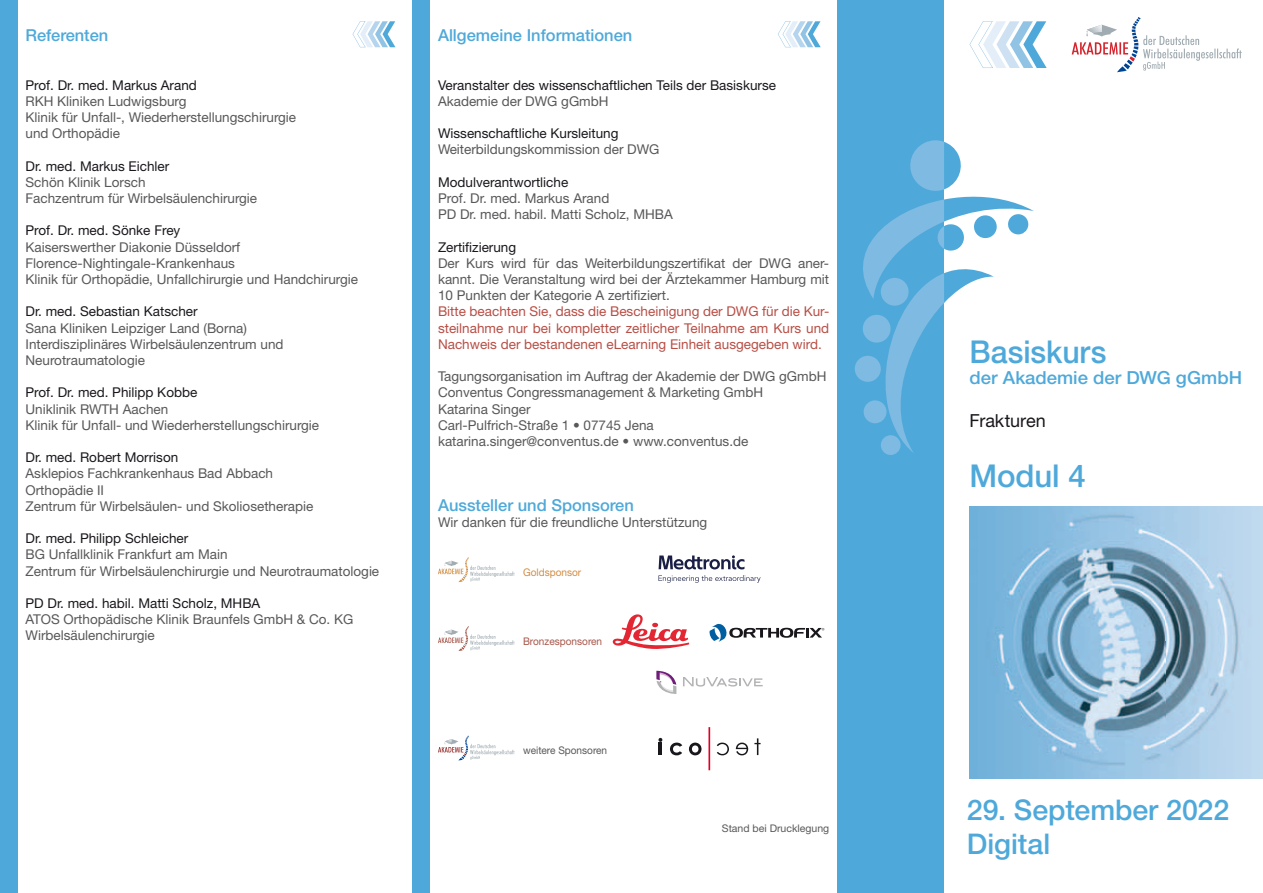
<style>
.page{position:relative;width:1263px;height:893px;background:#fff}
.page>*{position:absolute;margin:0;border:0;box-sizing:border-box;transform-origin:0 0}
.t1{font:500 31.5px "Helvetica Neue LT Std";color:#4ea9da;scale:.96 1}
.t2{font:500 31.5px "Helvetica Neue LT Std";color:#4ea9da}
.t3{font:500 28.5px/34.2px "Helvetica Neue LT Std";color:#4ea9da}
.t4{font:500 18px "Helvetica Neue LT Std";color:#4ea9da}
.t5{font:18px "Helvetica Neue LT Std";color:#1a171c}
.t6{font:500 16.5px "Helvetica Neue LT Std";color:#4ea9da}
.t7{font:13.5px/16.2px "Helvetica Neue LT Std";color:#58585a}
.t8{font:13.5px "Helvetica Neue LT Std";color:#1a171c}
.t9{font:13.5px/16.2px "Helvetica Neue LT Std";color:#b84e45;text-align:justify}
.t10{font:10.5px "Helvetica Neue LT Std";color:#58585a}
.t11{font:10.5px "Helvetica Neue LT Std";color:#58585a;scale:.96 1}
.t12{font:10.5px "Helvetica Neue LT Std";color:#a7574a;scale:.96 1}
.t13{font:10.5px "Helvetica Neue LT Std";color:#d18d43;scale:.96 1}
</style>
<div class="page">
<div style="left:0;top:0;width:17px;height:893px;background:#4ea9da"></div>
<div style="left:412px;top:0;width:17px;height:893px;background:#4ea9da"></div>
<svg style="left:778px;top:21px;width:43px;height:26px"></svg>
<svg style="left:353px;top:21px;width:42px;height:26px"></svg>
<svg style="left:969px;top:21px;width:78px;height:47px"></svg>
<svg style="left:1072px;top:17px;width:170px;height:55px"></svg>
<svg style="left:438px;top:557px;width:76px;height:25px"></svg>
<svg style="left:658px;top:575px;width:102px;height:8px"></svg>
<svg style="left:658px;top:555px;width:86px;height:14px"></svg>
<svg style="left:438px;top:626px;width:76px;height:25px"></svg>
<svg style="left:613px;top:614px;width:76px;height:35px"></svg>
<svg style="left:709px;top:624px;width:115px;height:18px"></svg>
<svg style="left:683px;top:677px;width:80px;height:10px"></svg>
<svg style="left:656px;top:671px;width:20px;height:23px"></svg>
<svg style="left:438px;top:736px;width:76px;height:24px"></svg>
<svg style="left:658px;top:738px;width:4px;height:17px"></svg>
<svg style="left:670px;top:743px;width:12px;height:12px"></svg>
<svg style="left:689px;top:743px;width:12px;height:12px"></svg>
<svg style="left:754px;top:738px;width:6px;height:17px"></svg>
<svg style="left:736px;top:743px;width:12px;height:12px"></svg>
<svg style="left:717px;top:743px;width:12px;height:12px"></svg>
<hr style="left:708px;top:727px;width:2px;height:43px;background:#e20026">
<svg style="left:837px;top:137px;width:197px;height:319px"></svg>
<div style="left:838px;top:0;width:106px;height:893px;background:#4ea9da"></div>
<svg style="left:910px;top:140px;width:34px;height:51px"></svg>
<svg style="left:854px;top:199px;width:90px;height:256px"></svg>
<img style="left:969px;top:506px;width:294px;height:272px">
<p class="t6" style="left:26px;top:25px;width:84px">Referenten</p>
<p class="t8" style="left:26px;top:77px;width:173px">Prof. Dr. med. Markus Arand</p>
<p class="t7" style="left:26px;top:93px;width:272px">RKH Kliniken Ludwigsburg<br>Klinik für Unfall-, Wiederherstellungschirurgie und Orthopädie</p>
<p class="t8" style="left:26px;top:158px;width:145px">Dr. med. Markus Eichler</p>
<p class="t7" style="left:26px;top:174px;width:233px">Schön Klinik Lorsch<br>Fachzentrum für Wirbelsäulenchirurgie</p>
<p class="t8" style="left:26px;top:222px;width:156px">Prof. Dr. med. Sönke Frey</p>
<p class="t7" style="left:26px;top:238px;width:334px">Kaiserswerther Diakonie Düsseldorf<br>Florence-Nightingale-Krankenhaus<br>Klinik für Orthopädie, Unfallchirurgie und Handchirurgie</p>
<p class="t8" style="left:26px;top:303px;width:174px">Dr. med. Sebastian Katscher</p>
<p class="t7" style="left:26px;top:319px;width:260px">Sana Kliniken Leipziger Land (Borna)<br>Interdisziplinäres Wirbelsäulenzentrum und<br>Neurotraumatologie</p>
<p class="t8" style="left:26px;top:384px;width:173px">Prof. Dr. med. Philipp Kobbe</p>
<p class="t7" style="left:26px;top:400px;width:295px">Uniklinik RWTH Aachen<br>Klinik für Unfall- und Wiederherstellungschirurgie</p>
<p class="t8" style="left:26px;top:449px;width:154px">Dr. med. Robert Morrison</p>
<p class="t7" style="left:26px;top:465px;width:289px">Asklepios Fachkrankenhaus Bad Abbach<br>Orthopädie II<br>Zentrum für Wirbelsäulen- und Skoliosetherapie</p>
<p class="t8" style="left:26px;top:530px;width:164px">Dr. med. Philipp Schleicher</p>
<p class="t7" style="left:26px;top:546px;width:355px">BG Unfallklinik Frankfurt am Main<br>Zentrum für Wirbelsäulenchirurgie und Neurotraumatologie</p>
<p class="t8" style="left:26px;top:595px;width:236px">PD Dr. med. habil. Matti Scholz, MHBA</p>
<p class="t7" style="left:26px;top:611px;width:329px">ATOS Orthopädische Klinik Braunfels GmbH &amp; Co. KG<br>Wirbelsäulenchirurgie</p>
<p class="t6" style="left:438px;top:25px;width:196px">Allgemeine Informationen</p>
<p class="t8" style="left:438px;top:77px;width:340px">Veranstalter des wissenschaftlichen Teils der Basiskurse</p>
<p class="t7" style="left:438px;top:93px;width:172px">Akademie der DWG gGmbH</p>
<p class="t8" style="left:438px;top:125px;width:182px">Wissenschaftliche Kursleitung</p>
<p class="t7" style="left:438px;top:141px;width:223px">Weiterbildungskommission der DWG</p>
<p class="t8" style="left:438px;top:174px;width:132px">Modulverantwortliche</p>
<p class="t7" style="left:438px;top:190px;width:236px">Prof. Dr. med. Markus Arand<br>PD Dr. med. habil. Matti Scholz, MHBA</p>
<p class="t8" style="left:438px;top:239px;width:80px">Zertifizierung</p>
<p class="t7" style="left:438px;top:255px;width:393px;text-align:justify">Der Kurs wird für das Weiterbildungszertifikat der DWG aner&shy;kannt. Die Veranstaltung wird bei der Ärztekammer Hamburg mit 10 Punkten der Kategorie A zertifiziert.</p>
<p class="t9" style="left:438px;top:303px;width:393px">Bitte beachten Sie, dass die Bescheinigung der DWG für die Kur&shy;steilnahme nur bei kompletter zeitlicher Teilnahme am Kurs und Nachweis der bestandenen eLearning Einheit ausgegeben wird.</p>
<p class="t7" style="left:438px;top:368px;width:390px">Tagungsorganisation im Auftrag der Akademie der DWG gGmbH Conventus Congressmanagement &amp; Marketing GmbH<br>Katarina Singer<br>Carl-Pulfrich-Straße 1 • 07745 Jena katarina.singer@conventus.de • www.conventus.de</p>
<p class="t6" style="left:438px;top:495px;width:197px">Aussteller und Sponsoren</p>
<p class="t7" style="left:438px;top:514px;width:271px">Wir danken für die freundliche Unterstützung</p>
<p class="t13" style="left:523px;top:566px;width:62px">Goldsponsor</p>
<p class="t12" style="left:523px;top:635px;width:84px">Bronzesponsoren</p>
<p class="t11" style="left:523px;top:744px;width:89px">weitere Sponsoren</p>
<p class="t10" style="left:722px;top:822px;width:109px">Stand bei Drucklegung</p>
<h1 class="t1" style="left:969px;top:333px;width:144px">Basiskurs</h1>
<h3 class="t4" style="left:969px;top:367px;width:274px">der Akademie der DWG gGmbH</h3>
<h3 class="t5" style="left:969px;top:410px;width:78px">Frakturen</h3>
<h1 class="t2" style="left:969px;top:457px;width:118px">Modul 4</h1>
<h2 class="t3" style="left:967px;top:792px;width:264px">29. September 2022<br>Digital</h2>
</div>
